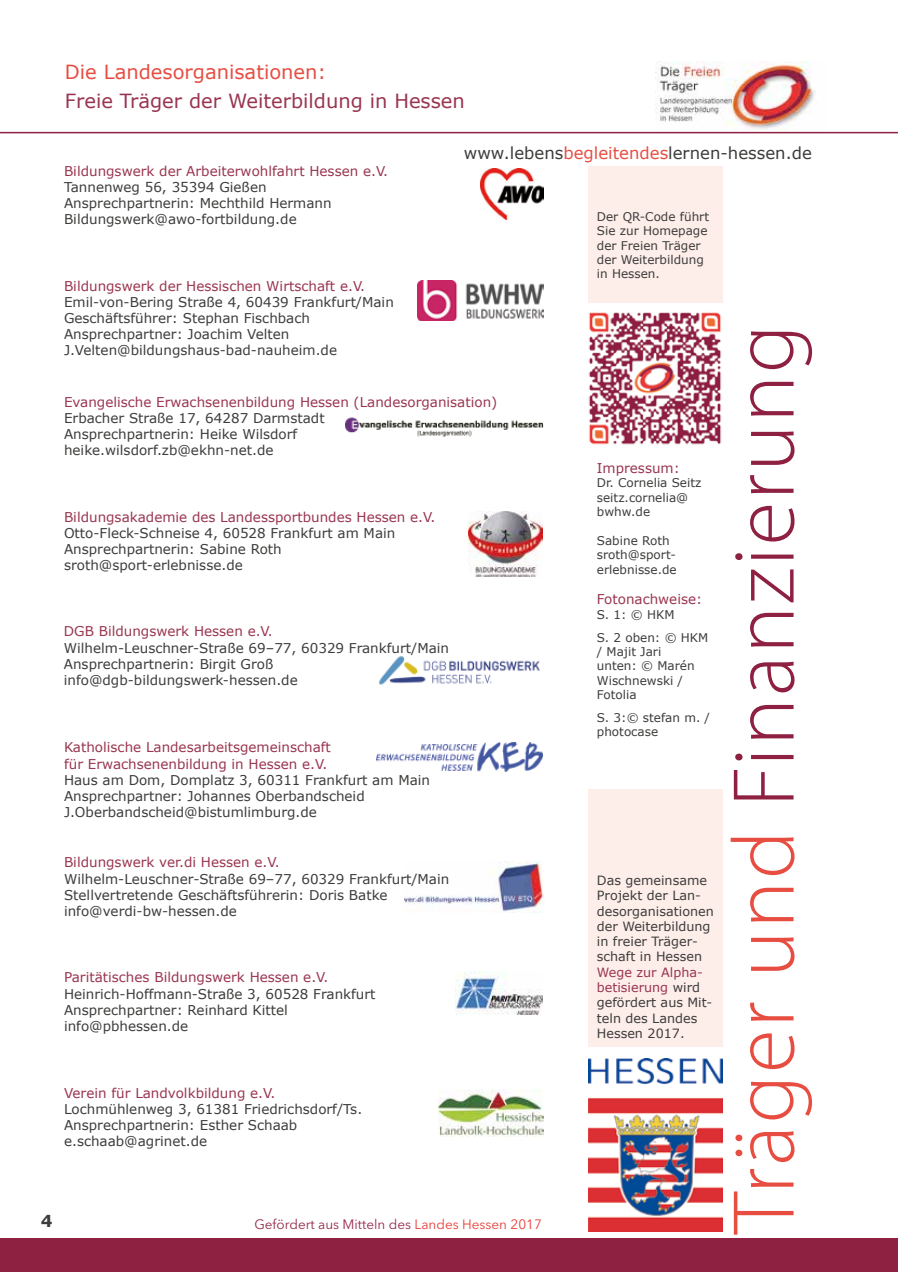
<style>
.page{position:relative;width:898px;height:1272px;background:#fff}
.page>*{position:absolute;margin:0;border:0;box-sizing:border-box;transform-origin:0 0}
.t1{font:300 88.5px "Myriad Pro";letter-spacing:.025em;color:#8e2142}
.t2{font:19.5px "Verdana";color:#993550}
.t3{font:19.5px "Verdana";color:#e84d42}
.t4{font:16.5px "Verdana";color:#3c3c3b}
.t5{font:700 16.5px "Verdana";color:#3c3c3b}
.t6{font:13.5px/16.2px "Verdana";color:#3c3c3b}
.t7{font:13.5px/16.2px "Verdana";color:#993550}
.t8{font:13.5px "Avenir Next LT Pro";color:#932b49}
.t9{font:12.75px/15.3px "Verdana";color:#3c3c3b}
.t10{font:12px/14.4px "Verdana";color:#3c3c3b}
.s1{color:#e84d42}
.s2{color:#e74039}
.s3{color:#993550}
</style>
<div class="page">
<img style="left:654px;top:61px;width:172px;height:73px">
<img style="left:404px;top:861px;width:140px;height:51px">
<img style="left:455px;top:971px;width:87px;height:43px">
<div style="left:0;top:1238px;width:897px;height:33px;background:#8e2142"></div>
<img style="left:588px;top:1058px;width:134px;height:173px">
<div style="left:588px;top:789px;width:134px;height:257px;background:#feeee9"></div>
<img style="left:480px;top:168px;width:63px;height:51px">
<img style="left:417px;top:281px;width:126px;height:39px">
<img style="left:468px;top:511px;width:74px;height:65px">
<img style="left:379px;top:656px;width:161px;height:29px">
<img style="left:438px;top:1089px;width:105px;height:47px">
<img style="left:376px;top:742px;width:166px;height:29px">
<img style="left:345px;top:417px;width:199px;height:20px">
<img style="left:588px;top:312px;width:134px;height:133px">
<div style="left:588px;top:166px;width:134px;height:137px;background:#feeee9"></div>
<hr style="left:0;top:132px;width:897px;height:1px;background:#8e2142">
<h2 class="t3" style="left:65px;top:59px;width:263px">Die Landesorganisationen:</h2>
<h2 class="t2" style="left:65px;top:89px;width:401px">Freie Träger der Weiterbildung in Hessen</h2>
<p class="t5" style="left:41px;top:1210px;width:13px">4</p>
<p class="t4" style="left:463px;top:142px;width:349px">www.lebens<span class="s1">begleitendes</span>lernen-hessen.de</p>
<p class="t7" style="left:64px;top:162px;width:325px">Bildungswerk der Arbeiterwohlfahrt Hessen e.V.</p>
<p class="t6" style="left:64px;top:178px;width:269px">Tannenweg 56, 35394 Gießen<br>Ansprechpartnerin: Mechthild Hermann<br>Bildungswerk@awo-fortbildung.de</p>
<p class="t7" style="left:64px;top:277px;width:302px">Bildungswerk der Hessischen Wirtschaft e.V.</p>
<p class="t6" style="left:64px;top:293px;width:331px">Emil-von-Bering Straße 4, 60439 Frankfurt/Main Geschäftsführer: Stephan Fischbach Ansprechpartner: Joachim Velten J.Velten@bildungshaus-bad-nauheim.de</p>
<p class="t7" style="left:64px;top:393px;width:434px">Evangelische Erwachsenenbildung Hessen (Landesorganisation)</p>
<p class="t6" style="left:64px;top:409px;width:262px">Erbacher Straße 17, 64287 Darmstadt<br>Ansprechpartnerin: Heike Wilsdorf heike.wilsdorf.zb@ekhn-net.de</p>
<p class="t7" style="left:64px;top:508px;width:372px">Bildungsakademie des Landessportbundes Hessen e.V.</p>
<p class="t6" style="left:64px;top:524px;width:333px">Otto-Fleck-Schneise 4, 60528 Frankfurt am Main<br>Ansprechpartnerin: Sabine Roth sroth@sport-erlebnisse.de</p>
<p class="t7" style="left:64px;top:623px;width:210px">DGB Bildungswerk Hessen e.V.</p>
<p class="t6" style="left:64px;top:639px;width:386px">Wilhelm-Leuschner-Straße 69–77, 60329 Frankfurt/Main<br>Ansprechpartnerin: Birgit Groß info@dgb-bildungswerk-hessen.de</p>
<p class="t7" style="left:64px;top:739px;width:268px">Katholische Landesarbeitsgemeinschaft für Erwachsenenbildung in Hessen e.V.</p>
<p class="t6" style="left:64px;top:771px;width:367px">Haus am Dom, Domplatz 3, 60311 Frankfurt am Main<br>Ansprechpartner: Johannes Oberbandscheid<br>J.Oberbandscheid@bistumlimburg.de</p>
<p class="t7" style="left:64px;top:854px;width:217px">Bildungswerk ver.di Hessen e.V.</p>
<p class="t6" style="left:64px;top:870px;width:386px">Wilhelm-Leuschner-Straße 69–77, 60329 Frankfurt/Main<br>Stellvertretende Geschäftsführerin: Doris Batke info@verdi-bw-hessen.de</p>
<p class="t7" style="left:64px;top:968px;width:266px">Paritätisches Bildungswerk Hessen e.V.</p>
<p class="t6" style="left:64px;top:985px;width:313px">Heinrich-Hoffmann-Straße 3, 60528 Frankfurt<br>Ansprechpartner: Reinhard Kittel info@pbhessen.de</p>
<p class="t7" style="left:64px;top:1084px;width:213px">Verein für Landvolkbildung e.V.</p>
<p class="t6" style="left:64px;top:1100px;width:299px">Lochmühlenweg 3, 61381 Friedrichsdorf/Ts.<br>Ansprechpartnerin: Esther Schaab e.schaab@agrinet.de</p>
<p class="t8" style="left:254px;top:1216px;width:289px">Gefördert aus Mitteln des <span class="s2">Landes Hessen 2017</span></p>
<p class="t10" style="left:596px;top:209px;width:114px">Der QR-Code führt<br>Sie zur Homepage der Freien Träger der Weiterbildung in Hessen.</p>
<p class="t7" style="left:596px;top:459px;width:84px">Impressum:</p>
<p class="t10" style="left:596px;top:475px;width:106px">Dr. Cornelia Seitz seitz.cornelia@ bwhw.de</p>
<p class="t10" style="left:596px;top:533px;width:81px">Sabine Roth sroth@sport&shy;erlebnisse.de</p>
<p class="t7" style="left:596px;top:590px;width:107px">Fotonachweise:</p>
<p class="t10" style="left:596px;top:602px;width:113px;line-height:23px">S. 1: © HKM<br>S. 2 oben: © HKM</p>
<p class="t10" style="left:596px;top:644px;width:99px">/ Majit Jari unten: © Marén<br>Wischnewski /<br>Fotolia</p>
<p class="t10" style="left:596px;top:710px;width:115px">S. 3:© stefan m. / photocase</p>
<p class="t9" style="left:596px;top:872px;width:118px">Das gemeinsame<br>Projekt der Lan&shy;desorganisationen der Weiterbildung in freier Träger&shy;schaft in Hessen</p>
<p class="t9" style="left:596px;top:964px;width:117px"><span class="s3">Wege zur Alpha&shy;betisierung</span> wird gefördert aus Mit&shy;teln des Landes<br>Hessen 2017.</p>
<h1 class="t1" style="left:710px;top:1233px;width:910px;rotate:-90deg"><span class="s1">Träger und</span> Finanzierung</h1>
</div>
